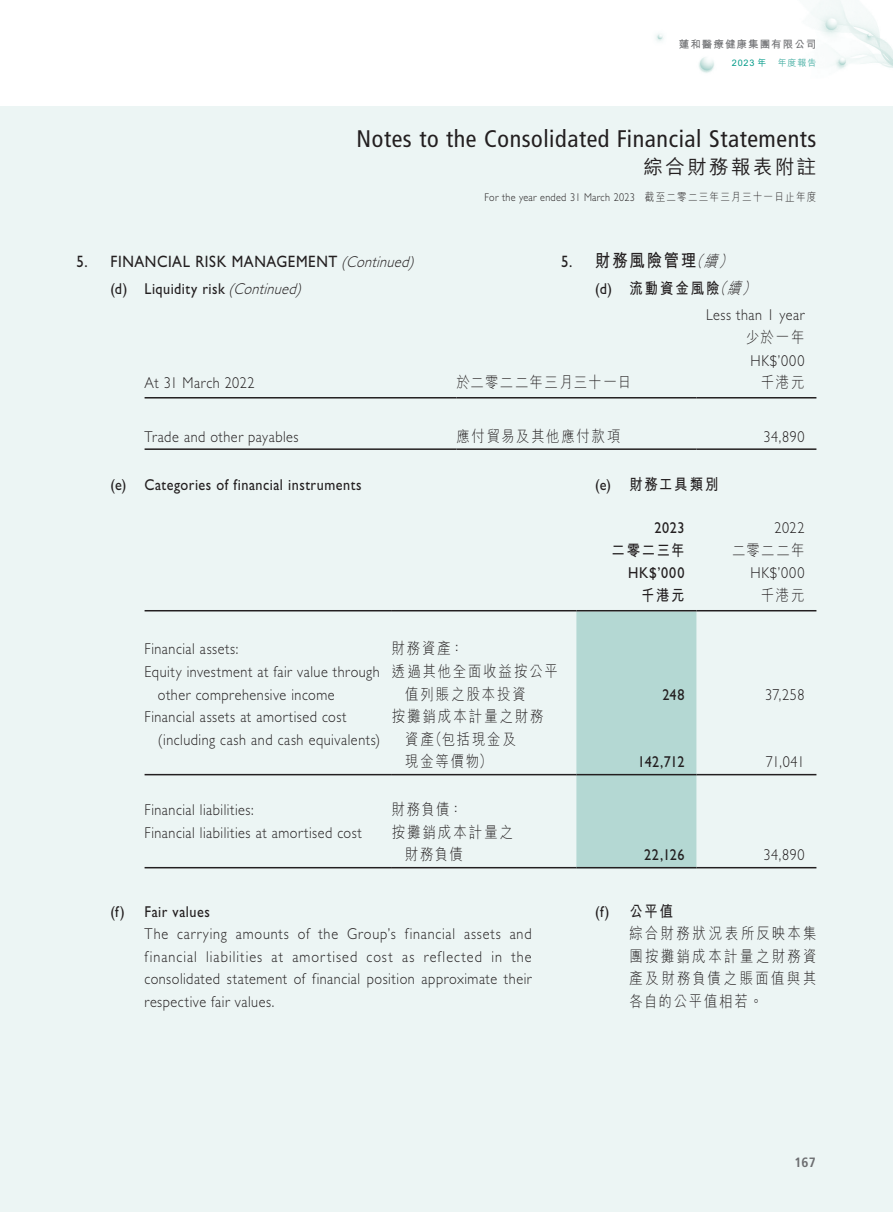
<style>
.page{position:relative;width:893px;height:1212px;background:#fff}
.page>*{position:absolute;margin:0;border:0;box-sizing:border-box;transform-origin:0 0}
.t1{font:condensed 24px "Frutiger LT Std";letter-spacing:.025em;color:#231f20}
.t2{font:500 19.5px "M Hei HK";letter-spacing:.125em;color:#231f20}
.t3{font:700 18px "M Hei HK";letter-spacing:.125em;color:#231f20;scale:.85 1}
.t4{font:16.5px "Gill Sans Std";letter-spacing:.035em;color:#231f20;scale:.9 1}
.t5{font:300 15.75px/22.5px "Gill Sans Std";letter-spacing:.035em;color:#231f20;scale:.9 1}
.t6{font:300 15.75px/22.5px "M Hei HK";letter-spacing:.145em;color:#231f20;scale:.85 1}
.t7{font:15.75px "Gill Sans Std";letter-spacing:.035em;color:#231f20;scale:.9 1}
.t8{font:700 15.75px "M Hei HK";letter-spacing:.13em;color:#231f20;scale:.85 1}
.t9{font:300 15.75px "M Hei HK";letter-spacing:.085em;color:#231f20;scale:.85 1}
.t10{font:300 15.75px "M Hei HK";letter-spacing:.125em;color:#231f20;scale:.85 1}
.t11{font:700 condensed 13.5px "Frutiger LT Std";color:#6c6d70}
.t12{font:300 11.25px "Gill Sans Std";letter-spacing:.03em;color:#231f20;scale:.9 1}
.t13{font:700 10.5px "M Hei HK";letter-spacing:.1em;color:#6c6d70}
.t14{font:500 9px "M Hei HK";letter-spacing:.1em;color:#009a88}
.s1{color:#4cb1a6}
.s2{font-family:"M Hei HK"}
.s3{font-weight:300;font-style:italic;font-size:15.75px}
.s4{font-weight:300;font-style:italic}
.s5{font-family:"Gill Sans Std";font-weight:400;font-size:16.5px}
.s6{font-family:"Gill Sans Std";font-weight:400}
.s7{font-family:"M Hei HK";font-weight:700}
</style>
<div class="page">
<div style="left:0;top:107px;width:893px;height:1105px;background:#ecf5f4"></div>
<hr style="left:145px;top:397px;width:311px;height:1px;background:#231f20">
<hr style="left:456px;top:397px;width:240px;height:1px;background:#231f20">
<hr style="left:696px;top:397px;width:120px;height:1px;background:#231f20">
<hr style="left:145px;top:448px;width:311px;height:2px;background:#231f20">
<hr style="left:456px;top:448px;width:240px;height:2px;background:#231f20">
<hr style="left:696px;top:448px;width:120px;height:2px;background:#231f20">
<div style="left:576px;top:611px;width:120px;height:256px;background:#b4d8d3"></div>
<hr style="left:145px;top:610px;width:247px;height:1px;background:#231f20">
<hr style="left:392px;top:610px;width:184px;height:1px;background:#231f20">
<hr style="left:576px;top:610px;width:120px;height:1px;background:#231f20">
<hr style="left:696px;top:610px;width:120px;height:1px;background:#231f20">
<hr style="left:145px;top:774px;width:247px;height:1px;background:#231f20">
<hr style="left:392px;top:774px;width:184px;height:1px;background:#231f20">
<hr style="left:576px;top:774px;width:120px;height:1px;background:#231f20">
<hr style="left:696px;top:774px;width:120px;height:1px;background:#231f20">
<hr style="left:145px;top:867px;width:247px;height:1px;background:#231f20">
<hr style="left:392px;top:867px;width:184px;height:1px;background:#231f20">
<hr style="left:576px;top:867px;width:120px;height:1px;background:#231f20">
<hr style="left:696px;top:867px;width:120px;height:1px;background:#231f20">
<p class="t13" style="left:679px;top:36px;width:139px">蓮和醫療健康集團有限公司</p>
<p class="t14" style="left:732px;top:56px;width:86px">2023 年 <span class="s1">年度報告</span></p>
<h1 class="t1" style="left:357px;top:125px;width:461px">Notes to the Consolidated Financial Statements</h1>
<p class="t2" style="left:643px;top:152px;width:174px">綜合財務報表附註</p>
<p class="t12" style="left:485px;top:191px;width:370px">For the year ended 31 March 2023 <span class="s2">截至二零二三年三月三十一日止年度</span></p>
<p class="t4" style="left:77px;top:252px;width:381px">5. FINANCIAL RISK MANAGEMENT <span class="s3">(Continued)</span></p>
<p class="t7" style="left:111px;top:279px;width:218px">(d) Liquidity risk <span class="s4">(Continued)</span></p>
<p class="t3" style="left:561px;top:247px;width:207px"><span class="s5">5.</span> 財務風險管理<span class="s3">（續）</span></p>
<p class="t8" style="left:595px;top:276px;width:194px"><span class="s6">(d)</span> 流動資金風險<span class="s4">（續）</span></p>
<p class="t5" style="left:706px;top:304px;width:111px">Less than 1 year</p>
<p class="t6" style="left:746px;top:326px;width:71px">少於一年</p>
<p class="t5" style="left:750px;top:349px;width:61px">HK$’000</p>
<p class="t5" style="left:145px;top:372px;width:124px">At 31 March 2022</p>
<p class="t9" style="left:456px;top:374px;width:207px">於二零二二年三月三十一日</p>
<p class="t6" style="left:761px;top:371px;width:53px">千港元</p>
<p class="t5" style="left:145px;top:425px;width:173px">Trade and other payables</p>
<p class="t10" style="left:456px;top:428px;width:194px">應付貿易及其他應付款項</p>
<p class="t5" style="left:763px;top:425px;width:47px">34,890</p>
<p class="t7" style="left:111px;top:475px;width:280px">(e) Categories of financial instruments</p>
<p class="t7" style="left:654px;top:519px;width:35px">2023</p>
<p class="t5" style="left:775px;top:517px;width:35px">2022</p>
<p class="t8" style="left:612px;top:539px;width:87px">二零二三年</p>
<p class="t6" style="left:732px;top:539px;width:87px">二零二二年</p>
<p class="t7" style="left:628px;top:564px;width:64px">HK$’000</p>
<p class="t5" style="left:750px;top:562px;width:61px">HK$’000</p>
<p class="t8" style="left:641px;top:584px;width:52px">千港元</p>
<p class="t6" style="left:761px;top:584px;width:53px">千港元</p>
<p class="t8" style="left:595px;top:472px;width:147px"><span class="s6">(e)</span> 財務工具類別</p>
<p class="t5" style="left:145px;top:638px;width:106px">Financial assets:</p>
<p class="t6" style="left:392px;top:637px;width:86px">財務資產：</p>
<p class="t5" style="left:158px;top:661px;width:248px;text-indent:-13px">Equity investment at fair value through other comprehensive income</p>
<p class="t6" style="left:405px;top:660px;width:181px;text-indent:-13px">透過其他全面收益按公平值列賬之股本投資</p>
<p class="t5" style="left:158px;top:706px;width:249px;text-indent:-13px">Financial assets at amortised cost (including cash and cash equivalents)</p>
<p class="t6" style="left:405px;top:705px;width:164px;text-indent:-13px">按攤銷成本計量之財務資產（包括現金及<br>現金等價物）</p>
<p class="t5" style="left:145px;top:799px;width:123px">Financial liabilities:</p>
<p class="t6" style="left:392px;top:798px;width:85px">財務負債：</p>
<p class="t5" style="left:145px;top:821px;width:243px">Financial liabilities at amortised cost</p>
<p class="t6" style="left:405px;top:820px;width:128px;text-indent:-13px">按攤銷成本計量之財務負債</p>
<p class="t7" style="left:111px;top:902px;width:112px">(f) Fair values</p>
<p class="t5" style="left:145px;top:923px;width:432px;text-align:justify">The carrying amounts of the Group’s financial assets and financial liabilities at amortised cost as reflected in the consolidated statement of financial position approximate their respective fair values.</p>
<p class="t7" style="left:662px;top:685px;width:26px">248</p>
<p class="t5" style="left:765px;top:683px;width:45px">37,258</p>
<p class="t7" style="left:638px;top:753px;width:53px">142,712</p>
<p class="t5" style="left:766px;top:751px;width:44px">71,041</p>
<p class="t7" style="left:644px;top:846px;width:46px">22,126</p>
<p class="t5" style="left:763px;top:844px;width:47px">34,890</p>
<p class="t7" style="left:595px;top:902px;width:88px">(f) <span class="s7">公平值</span></p>
<p class="t6" style="left:629px;top:922px;width:222px;text-align:justify">綜合財務狀況表所反映本集團按攤銷成本計量之財務資產及財務負債之賬面值與其各自的公平值相若。</p>
<p class="t11" style="left:794px;top:1154px;width:23px">167</p>
</div>
